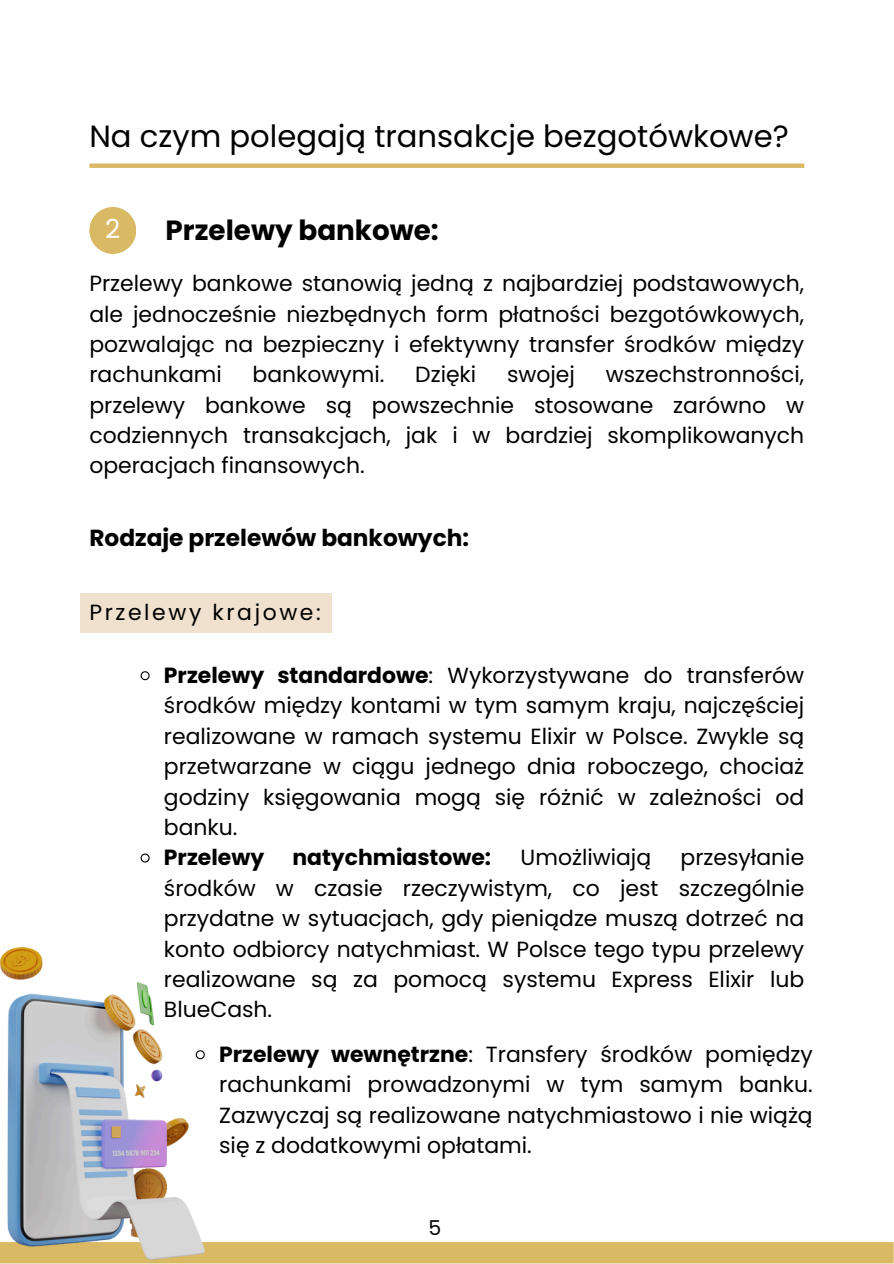
<style>
.page{position:relative;width:894px;height:1264px;background:#fff}
.page>*{position:absolute;margin:0;border:0;box-sizing:border-box;transform-origin:0 0}
.t1{font:30.6px "Poppins";color:#000}
.t2{font:700 27.75px "Poppins";color:#000}
.t3{font:26.25px "Poppins";color:#fff}
.t4{font:700 23.25px "Poppins";color:#000}
.t5{font:21.9px/30.3px "Poppins";color:#000;text-align:justify}
.t6{font:700 21.9px "Poppins";color:#000}
.t7{font:21.9px "Poppins";letter-spacing:.12em;color:#000}
.t8{font:20.4px "Poppins";color:#000}
.s1{font-weight:700}
</style>
<div class="page">
<div style="left:89px;top:163px;width:715px;height:5px;background:#dab965"></div>
<div style="left:89px;top:207px;width:47px;height:47px;background:#dab965;border-radius:50%"></div>
<div style="left:0;top:1241px;width:893px;height:22px;background:#dab965"></div>
<img style="left:0;top:947px;width:204px;height:312px">
<div style="left:81px;top:593px;width:251px;height:39px;background:#efe1ce"></div>
<svg style="left:140px;top:671px;width:10px;height:10px"></svg>
<svg style="left:140px;top:853px;width:10px;height:10px"></svg>
<svg style="left:195px;top:1049px;width:10px;height:11px"></svg>
<h2 class="t1" style="left:89px;top:114px;width:700px">Na czym polegają transakcje bezgotówkowe?</h2>
<h1 class="t3" style="left:105px;top:210px;width:17px">2</h1>
<p class="t2" style="left:166px;top:211px;width:274px">Przelewy bankowe:</p>
<p class="t5" style="left:89px;top:268px;width:716px">Przelewy bankowe stanowią jedną z najbardziej podstawowych, ale jednocześnie niezbędnych form płatności bezgotówkowych, pozwalając na bezpieczny i efektywny transfer środków między rachunkami</p>
<p class="t5" style="left:89px;top:359px;width:716px;text-indent:516px">wszechstronności, przelewy bankowe są powszechnie stosowane zarówno w codziennych transakcjach, jak i w bardziej skomplikowanych operacjach finansowych.</p>
<p class="t5" style="left:252px;top:359px;width:133px">bankowymi.</p>
<p class="t5" style="left:415px;top:359px;width:63px">Dzięki</p>
<p class="t5" style="left:507px;top:359px;width:69px">swojej</p>
<p class="t4" style="left:89px;top:522px;width:381px">Rodzaje przelewów bankowych:</p>
<h3 class="t7" style="left:89px;top:597px;width:233px">Przelewy krajowe:</h3>
<p class="t5" style="left:164px;top:660px;width:641px"><span class="s1">Przelewy standardowe</span>: Wykorzystywane do transferów środków między kontami w tym samym kraju, najczęściej realizowane w ramach systemu Elixir w Polsce. Zwykle są przetwarzane w ciągu jednego dnia roboczego, chociaż godziny księgowania mogą się różnić w zależności od banku.</p>
<p class="t6" style="left:164px;top:842px;width:102px">Przelewy</p>
<p class="t6" style="left:292px;top:842px;width:200px">natychmiastowe:</p>
<p class="t5" style="left:520px;top:842px;width:132px">Umożliwiają</p>
<p class="t5" style="left:164px;top:842px;width:641px;text-indent:516px">przesyłanie środków w czasie rzeczywistym, co jest szczególnie przydatne w sytuacjach, gdy pieniądze muszą dotrzeć na konto odbiorcy natychmiast. W Polsce tego typu przelewy realizowane są za pomocą systemu Express Elixir lub BlueCash.</p>
<p class="t5" style="left:219px;top:1039px;width:595px"><span class="s1">Przelewy wewnętrzne</span>: Transfery środków pomiędzy rachunkami prowadzonymi w tym samym banku.<br>Zazwyczaj są realizowane natychmiastowo i nie wiążą się z dodatkowymi opłatami.</p>
<p class="t8" style="left:428px;top:1213px;width:14px">5</p>
</div>
